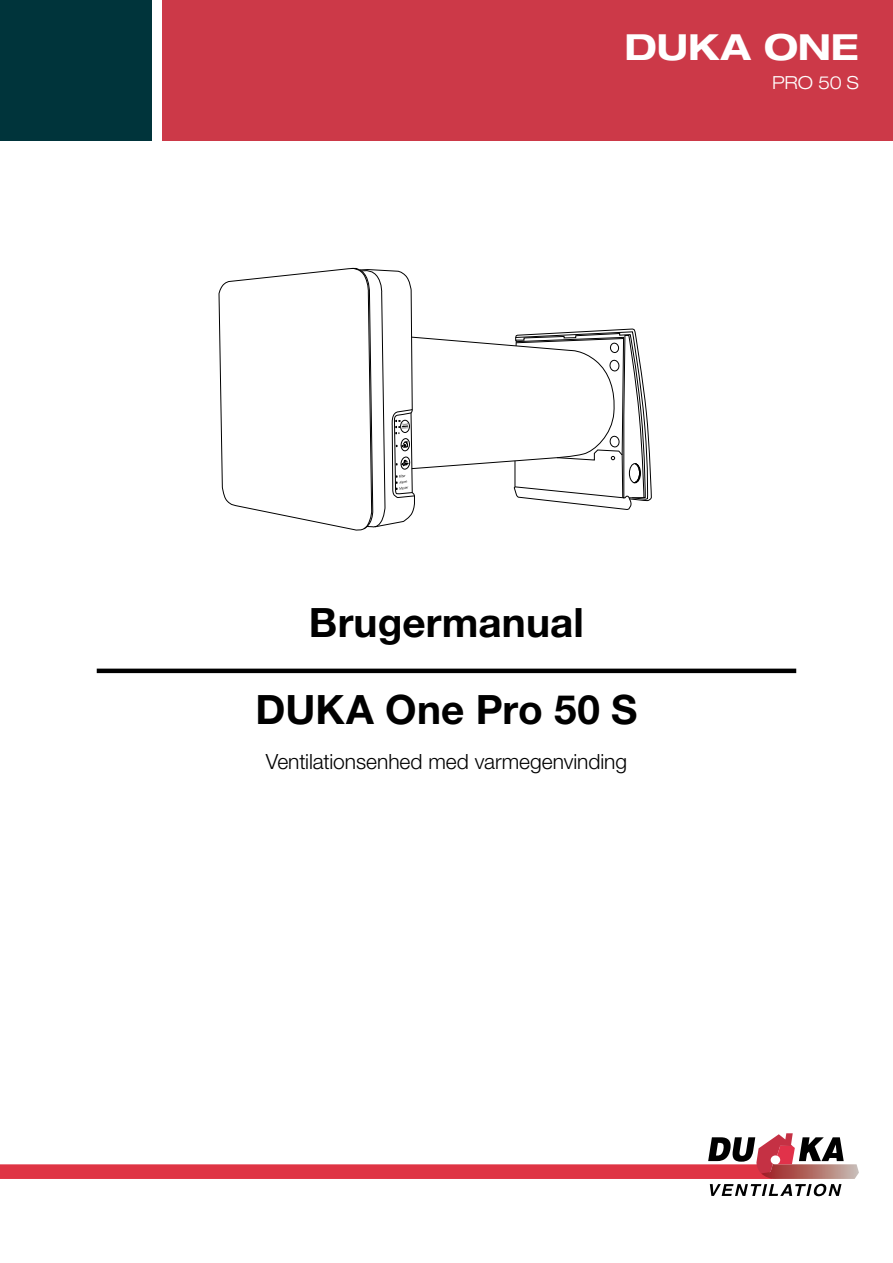
<style>
.page{position:relative;width:893px;height:1263px;background:#fff}
.page>*{position:absolute;margin:0;border:0;box-sizing:border-box;transform-origin:0 0}
.t1{font:700 40.5px "Helvetica Neue LT Pro";letter-spacing:.005em;color:#000}
.t2{font:700 expanded 36px "Helvetica Neue LT Pro";letter-spacing:-.005em;color:#fff}
.t3{font:300 21px "Helvetica Neue LT Pro";letter-spacing:-.005em;color:#000}
.t4{font:300 expanded 18px "Helvetica Neue LT Pro";color:#fff}
</style>
<div class="page">
<div style="left:162px;top:0;width:731px;height:140px;background:#cc3948"></div>
<svg style="left:0;top:1133px;width:859px;height:63px"></svg>
<hr style="left:97px;top:669px;width:699px;height:4px;background:#000">
<div style="left:0;top:0;width:151px;height:140px;background:#00343b"></div>
<svg style="left:218px;top:267px;width:434px;height:264px"></svg>
<div style="left:610px;top:343px;width:9px;height:10px;border:1px solid #000;border-radius:4px"></div>
<h2 class="t2" style="left:625px;top:25px;width:236px">DUKA ONE</h2>
<p class="t4" style="left:772px;top:72px;width:88px">PRO 50 S</p>
<h1 class="t1" style="left:309px;top:597px;width:276px">Brugermanual</h1>
<h1 class="t1" style="left:255px;top:684px;width:383px">DUKA One Pro 50 S</h1>
<p class="t3" style="left:266px;top:749px;width:363px">Ventilationsenhed med varmegenvinding</p>
</div>
